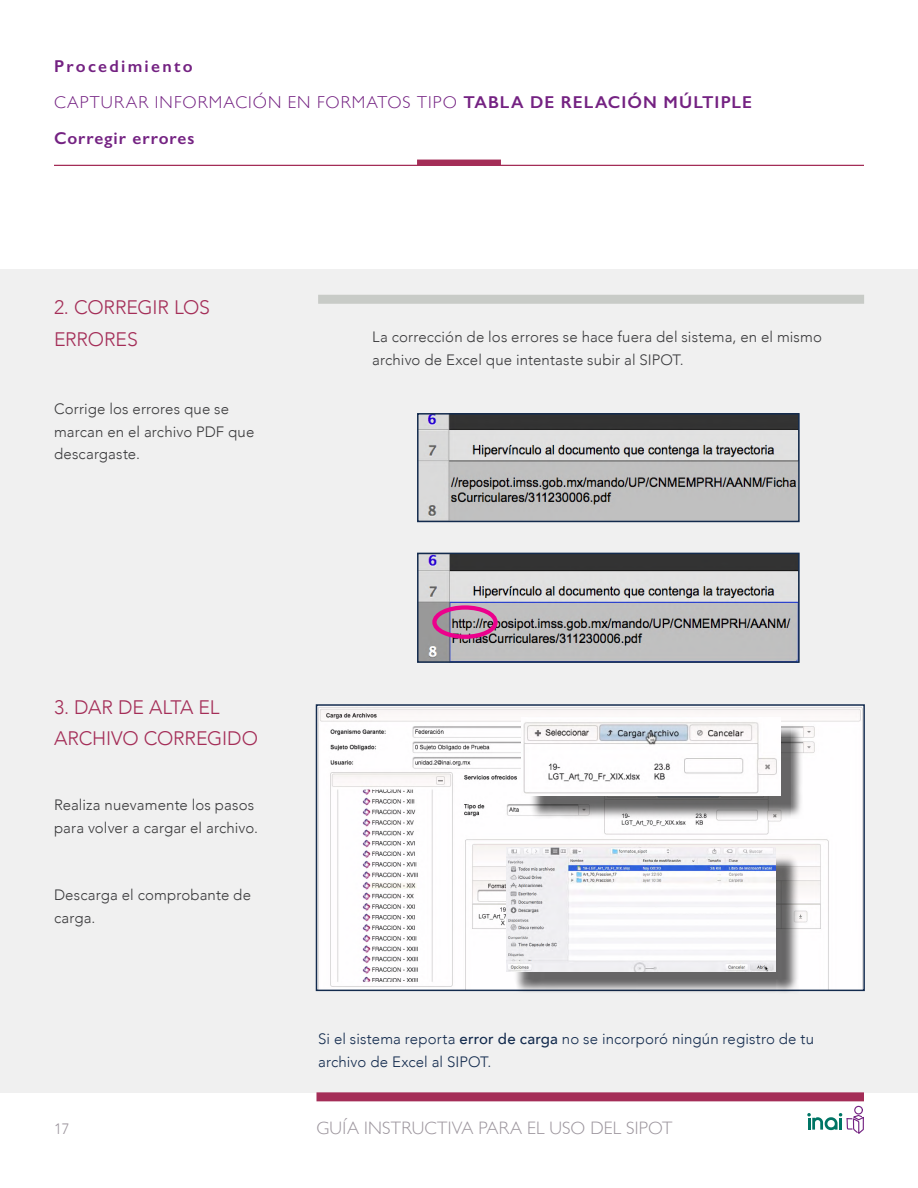
<style>
.page{position:relative;width:918px;height:1188px;background:#fff}
.page>*{position:absolute;margin:0;border:0;box-sizing:border-box;transform-origin:0 0}
.t1{font:300 19.5px/31.5px "Avenir";letter-spacing:-.01em;color:#a42d57}
.t2{font:300 18px "Gill Sans";letter-spacing:.01em;color:#9c959d}
.t3{font:600 17.25px/36px "Gill Sans";letter-spacing:.06em;color:#742282}
.t4{font:300 15px/22.5px "Avenir";letter-spacing:.01em;color:#3a3a3c}
.t5{font:300 15px/22.5px "Avenir";letter-spacing:.01em;color:#132b4e}
.t6{font:300 15px "Avenir";color:#9c959d}
.s1{font-weight:300}
.s2{font-weight:500}
</style>
<div class="page">
<hr style="left:54px;top:165px;width:810px;height:1px;background:#a42d57">
<div style="left:417px;top:160px;width:84px;height:6px;background:#a42d57"></div>
<div style="left:0;top:269px;width:918px;height:823px;background:#f0f0f0"></div>
<div style="left:316px;top:1092px;width:548px;height:9px;background:#a42d57"></div>
<div style="left:854px;top:1106px;width:9px;height:9px;border:1px solid #742282;border-radius:50%"></div>
<svg style="left:807px;top:1113px;width:57px;height:21px"></svg>
<img style="left:420px;top:416px;width:377px;height:103px">
<div style="left:417px;top:413px;width:383px;height:109px;border:2px solid #132b4e"></div>
<img style="left:420px;top:556px;width:377px;height:104px">
<div style="left:417px;top:553px;width:383px;height:110px;border:2px solid #132b4e"></div>
<div style="left:432px;top:605px;width:66px;height:34px;border:4px solid #ec008c;border-radius:50%"></div>
<div style="left:318px;top:295px;width:546px;height:9px;background:#c8cbc7"></div>
<img style="left:319px;top:707px;width:543px;height:281px">
<div style="left:316px;top:704px;width:549px;height:287px;border:2px solid #132b4e"></div>
<div style="left:529px;top:724px;width:274px;height:95px;background:#000;opacity:.6"></div>
<img style="left:522px;top:717px;width:258px;height:79px">
<div style="left:513px;top:854px;width:286px;height:141px;background:#000;opacity:.6"></div>
<img style="left:507px;top:848px;width:269px;height:124px">
<p class="t3" style="left:54px;top:48px;width:699px">Procedimiento<br><span class="s1">CAPTURAR INFORMACIÓN EN FORMATOS TIPO</span> TABLA DE RELACIÓN MÚLTIPLE<br>Corregir errores</p>
<h1 class="t1" style="left:54px;top:292px;width:157px">2. CORREGIR LOS<br>ERRORES</h1>
<p class="t4" style="left:54px;top:398px;width:202px">Corrige los errores que se marcan en el archivo PDF que descargaste.</p>
<p class="t4" style="left:372px;top:326px;width:451px">La corrección de los errores se hace fuera del sistema, en el mismo archivo de Excel que intentaste subir al SIPOT.</p>
<h1 class="t1" style="left:54px;top:691px;width:205px">3. DAR DE ALTA EL<br>ARCHIVO CORREGIDO</h1>
<p class="t4" style="left:54px;top:794px;width:206px">Realiza nuevamente los pasos para volver a cargar el archivo.</p>
<p class="t4" style="left:54px;top:884px;width:199px">Descarga el comprobante de carga.</p>
<p class="t5" style="left:318px;top:1028px;width:497px">Si el sistema reporta <span class="s2">error de carga</span> no se incorporó ningún registro de tu archivo de Excel al SIPOT.</p>
<p class="t6" style="left:54px;top:1120px;width:17px">17</p>
<p class="t2" style="left:316px;top:1114px;width:358px">GUÍA INSTRUCTIVA PARA EL USO DEL SIPOT</p>
</div>
